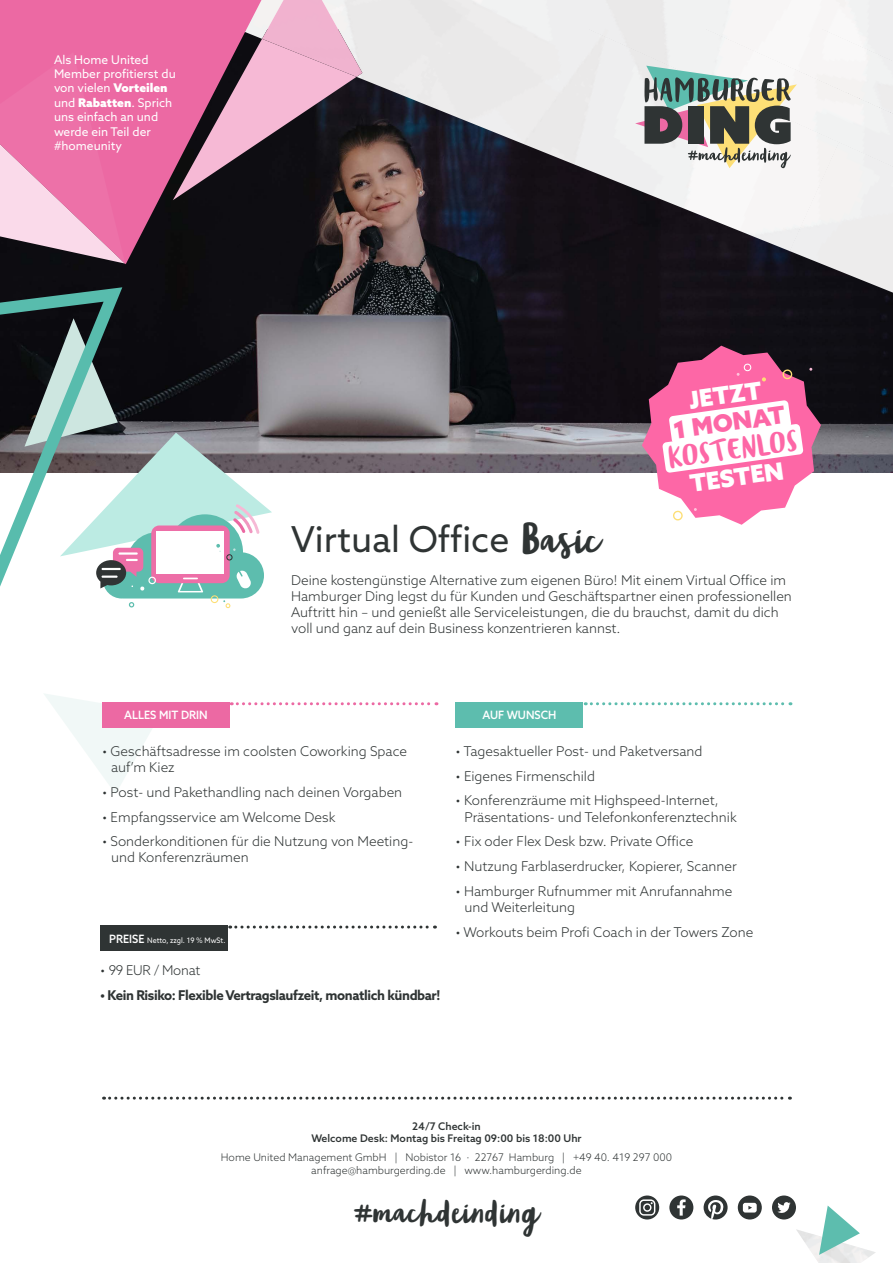
<style>
.page{position:relative;width:893px;height:1263px;background:#fff}
.page>*{position:absolute;margin:0;border:0;box-sizing:border-box;transform-origin:0 0}
.t1{font:35.7px "Azo Sans";color:#2f3434}
.t2{font:27.3px "Blog Script";color:#2f3434}
.t3{font:900 24px "Azo Sans";color:#fff}
.t4{font:24px "Blog Script";color:#fd67a6}
.t5{font:900 24px "Azo Sans";color:#fd67a6}
.t6{font:300 13.5px/16.2px "Azo Sans";color:#2f3434}
.t7{font:700 13.5px "Azo Sans";letter-spacing:-.03em;color:#2f3434}
.t8{font:300 13.5px "Azo Sans";letter-spacing:-.02em;color:#2f3434}
.t9{font:12px/14.4px "Azo Sans";color:#fff}
.t10{font:500 11.55px "Azo Sans";color:#fff;scale:.95 1}
.t11{font:300 10.5px/12.6px "Azo Sans";color:#2f3434;text-align:center}
.t12{font:500 10.5px/12.6px "Azo Sans";color:#2f3434;text-align:center}
.t13{font:7.5px "Azo Sans";color:#fff;scale:.95 1}
.s1{font-weight:900}
.s2{font-family:"Blog Script";font-size:34.5px}
.s3{font-weight:500;font-size:11.55px}
</style>
<div class="page">
<svg style="left:704px;top:1195px;width:24px;height:24px"></svg>
<img style="left:0;top:251px;width:893px;height:221px">
<svg style="left:635px;top:1195px;width:24px;height:25px"></svg>
<svg style="left:669px;top:1195px;width:24px;height:24px"></svg>
<svg style="left:738px;top:1195px;width:24px;height:24px"></svg>
<div style="left:743px;top:1203px;width:14px;height:9px;background:#fff;border-radius:2px"></div>
<svg style="left:104px;top:1096px;width:686px;height:3px"></svg>
<svg style="left:44px;top:694px;width:108px;height:100px"></svg>
<img style="left:261px;top:0;width:528px;height:251px">
<div style="left:523px;top:0;width:370px;height:167px;background:#eeeeef"></div>
<img style="left:640px;top:0;width:253px;height:114px">
<img style="left:757px;top:0;width:136px;height:61px">
<img style="left:874px;top:0;width:19px;height:9px">
<img style="left:789px;top:142px;width:104px;height:151px">
<svg style="left:261px;top:39px;width:95px;height:161px;background:#54414a"></svg>
<img style="left:262px;top:0;width:100px;height:77px">
<svg style="left:635px;top:66px;width:162px;height:102px"></svg>
<svg style="left:0;top:287px;width:272px;height:321px"></svg>
<svg style="left:0;top:0;width:261px;height:264px;background:#a8557b"></svg>
<svg style="left:0;top:52px;width:125px;height:212px;background:#e07eaa"></svg>
<svg style="left:772px;top:1195px;width:104px;height:68px"></svg>
<div style="left:102px;top:702px;width:128px;height:26px;background:#ec69a3"></div>
<svg style="left:231px;top:702px;width:206px;height:3px"></svg>
<svg style="left:585px;top:702px;width:206px;height:3px"></svg>
<div style="left:455px;top:702px;width:128px;height:26px;background:#5dbdae"></div>
<svg style="left:230px;top:925px;width:205px;height:3px"></svg>
<div style="left:101px;top:925px;width:127px;height:26px;background:#2f3434"></div>
<svg style="left:642px;top:346px;width:179px;height:179px"></svg>
<p class="t9" style="left:54px;top:52px;width:123px">Als Home United<br>Member profitierst du von vielen <span class="s1">Vorteilen </span>und <span class="s1">Rabatten</span>. Sprich uns einfach an und werde ein Teil der #homeunity</p>
<h3 class="t3" style="left:687px;top:384px;width:74px;rotate:-8deg">JETZT</h3>
<h3 class="t5" style="left:671px;top:414px;width:114px;rotate:-8deg">1 MONAT</h3>
<h3 class="t4" style="left:666px;top:445px;width:133px;rotate:-8deg">KOSTENLOS</h3>
<h3 class="t3" style="left:688px;top:467px;width:96px;rotate:-8deg">TESTEN</h3>
<h1 class="t1" style="left:291px;top:516px;width:311px">Virtual Office <span class="s2">Basic</span></h1>
<p class="t6" style="left:291px;top:571px;width:502px">Deine kostengünstige Alternative zum eigenen Büro! Mit einem Virtual Office im Hamburger Ding legst du für Kunden und Geschäftspartner einen professionellen Auftritt hin – und genießt alle Serviceleistungen, die du brauchst, damit du dich voll und ganz auf dein Business konzentrieren kannst.</p>
<p class="t10" style="left:124px;top:708px;width:89px">ALLES MIT DRIN</p>
<p class="t10" style="left:482px;top:708px;width:79px">AUF WUNSCH</p>
<p class="t6" style="left:455px;top:743px;width:248px">• Tagesaktueller Post- und Paketversand</p>
<p class="t6" style="left:455px;top:767px;width:141px">• Eigenes Firmenschild</p>
<p class="t6" style="left:464px;top:792px;width:274px;text-indent:-9px">• Konferenzräume mit Highspeed-Internet,<br>Präsentations- und Telefonkonferenztechnik</p>
<p class="t6" style="left:455px;top:833px;width:240px">• Fix oder Flex Desk bzw. Private Office</p>
<p class="t6" style="left:455px;top:858px;width:283px">• Nutzung Farblaserdrucker, Kopierer, Scanner</p>
<p class="t6" style="left:464px;top:882px;width:270px;text-indent:-9px">• Hamburger Rufnummer mit Anrufannahme und Weiterleitung</p>
<p class="t6" style="left:455px;top:923px;width:299px">• Workouts beim Profi Coach in der Towers Zone</p>
<p class="t8" style="left:100px;top:961px;width:102px">• 99 EUR / Monat</p>
<p class="t7" style="left:100px;top:986px;width:342px">• Kein Risiko: Flexible Vertragslaufzeit, monatlich kündbar!</p>
<p class="t6" style="left:111px;top:743px;width:298px;text-indent:-9px">• Geschäftsadresse im coolsten Coworking Space auf’m Kiez</p>
<p class="t6" style="left:102px;top:784px;width:302px">• Post- und Pakethandling nach deinen Vorgaben</p>
<p class="t6" style="left:102px;top:808px;width:235px">• Empfangsservice am Welcome Desk</p>
<p class="t6" style="left:111px;top:833px;width:304px;text-indent:-9px">• Sonderkonditionen für die Nutzung von Meeting&shy;und Konferenzräumen</p>
<p class="t13" style="left:109px;top:935px;width:124px"><span class="s3">PREISE</span> Netto, zzgl. 19 % MwSt.</p>
<p class="t12" style="left:311px;top:1119px;width:272px">24/7 Check-in<br>Welcome Desk: Montag bis Freitag 09:00 bis 18:00 Uhr</p>
<p class="t11" style="left:221px;top:1151px;width:453px">Home United Management GmbH | Nobistor 16 · 22767 Hamburg | +49 40. 419 297 000 anfrage@hamburgerding.de | www.hamburgerding.de</p>
<h2 class="t2" style="left:354px;top:1196px;width:186px">#machdeinding</h2>
</div>
